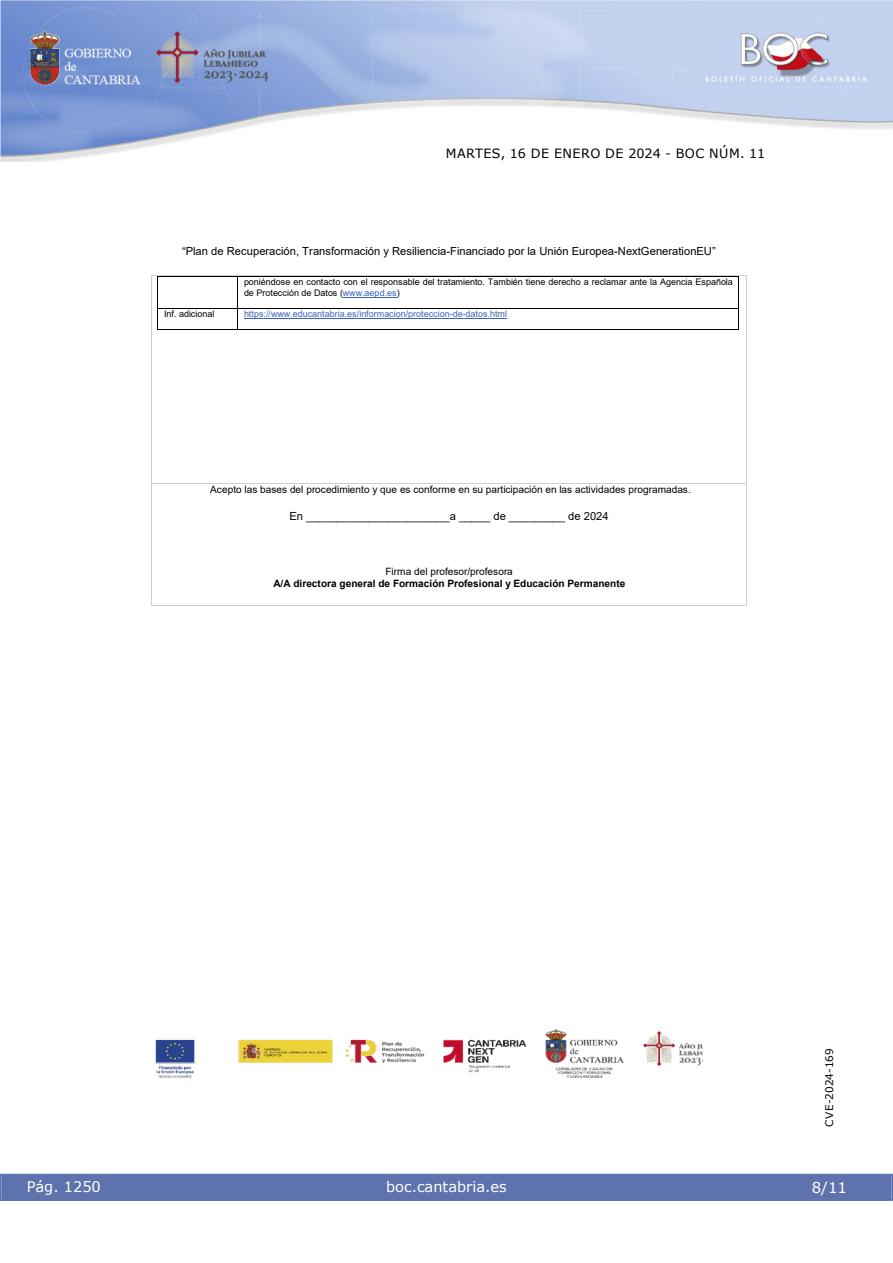
<style>
.page{position:relative;width:893px;height:1263px;background:#fff}
.page>*{position:absolute;margin:0;border:0;box-sizing:border-box;transform-origin:0 0}
.t1{font:15px "Verdana";color:#fff}
.t2{font:14.55px "Verdana";color:#fff}
.t3{font:12.75px "Verdana";letter-spacing:.035em;color:#000}
.t4{font:11.25px "Arial";color:#000}
.t5{font:10.5px "Verdana";color:#000}
.t6{font:10.05px "Arial";letter-spacing:.005em;color:#000}
.t7{font:700 10.05px/12.3px "Arial";color:#000;text-align:center}
.t8{font:9px/10.9px "Arial";letter-spacing:-.005em;color:#000}
.t9{font:9px "Arial";letter-spacing:-.005em;color:#3963bd}
.s1{color:#3963bd}
.s2{font-weight:400}
</style>
<div class="page">
<img style="left:0;top:0;width:893px;height:161px">
<div style="left:1px;top:1174px;width:890px;height:27px;background:#5e73ae"></div>
<img style="left:155px;top:1029px;width:547px;height:49px">
<hr style="left:343px;top:297px;width:54px;height:1px;background:#3963bd">
<hr style="left:158px;top:276px;width:79px;height:1px;background:#000">
<hr style="left:238px;top:276px;width:500px;height:1px;background:#000">
<hr style="left:157px;top:276px;width:1px;height:32px;background:#000">
<hr style="left:237px;top:276px;width:1px;height:32px;background:#000">
<hr style="left:738px;top:276px;width:1px;height:32px;background:#000">
<hr style="left:244px;top:318px;width:263px;height:1px;background:#3963bd">
<hr style="left:158px;top:308px;width:79px;height:1px;background:#000">
<hr style="left:238px;top:308px;width:500px;height:1px;background:#000">
<svg style="left:157px;top:308px;width:1px;height:22px"></svg>
<hr style="left:158px;top:329px;width:79px;height:1px;background:#000">
<svg style="left:237px;top:308px;width:1px;height:22px"></svg>
<hr style="left:238px;top:329px;width:500px;height:1px;background:#000">
<svg style="left:738px;top:308px;width:1px;height:22px"></svg>
<hr style="left:152px;top:275px;width:594px;height:1px;background:#cfcfcf">
<hr style="left:151px;top:276px;width:1px;height:207px;background:#cfcfcf">
<hr style="left:746px;top:276px;width:1px;height:207px;background:#cfcfcf">
<hr style="left:152px;top:483px;width:594px;height:1px;background:#cfcfcf">
<hr style="left:151px;top:483px;width:1px;height:122px;background:#cfcfcf">
<hr style="left:152px;top:605px;width:594px;height:1px;background:#cfcfcf">
<hr style="left:746px;top:483px;width:1px;height:122px;background:#cfcfcf">
<h3 class="t3" style="left:446px;top:144px;width:321px">MARTES, 16 DE ENERO DE 2024 - BOC NÚM. 11</h3>
<p class="t4" style="left:182px;top:243px;width:535px">“Plan de Recuperación, Transformación y Resiliencia-Financiado por la Unión Europea-NextGenerationEU”</p>
<p class="t8" style="left:244px;top:276px;width:490px">poniéndose en contacto con el responsable del tratamiento. También tiene derecho a reclamar ante la Agencia Española de Protección de Datos (<span class="s1">www.aepd.es</span>)</p>
<p class="t8" style="left:164px;top:308px;width:52px">Inf. adicional</p>
<p class="t9" style="left:244px;top:307px;width:265px">https://www.educantabria.es/informacion/proteccion-de-datos.html</p>
<p class="t6" style="left:210px;top:482px;width:482px">Acepto las bases del procedimiento y que es conforme en su participación en las actividades programadas.</p>
<p class="t4" style="left:289px;top:509px;width:321px">En _______________________a _____ de _________ de 2024</p>
<p class="t7" style="left:273px;top:565px;width:353px"><span class="s2">Firma del profesor/profesora<br></span>A/A directora general de Formación Profesional y Educación Permanente</p>
<h2 class="t2" style="left:27px;top:1177px;width:76px">Pág. 1250</h2>
<h2 class="t2" style="left:386px;top:1177px;width:122px">boc.cantabria.es</h2>
<p class="t5" style="left:822px;top:1126px;width:80px;rotate:-90deg">CVE-2024-169</p>
<h1 class="t1" style="left:812px;top:1177px;width:37px">8/11</h1>
</div>
